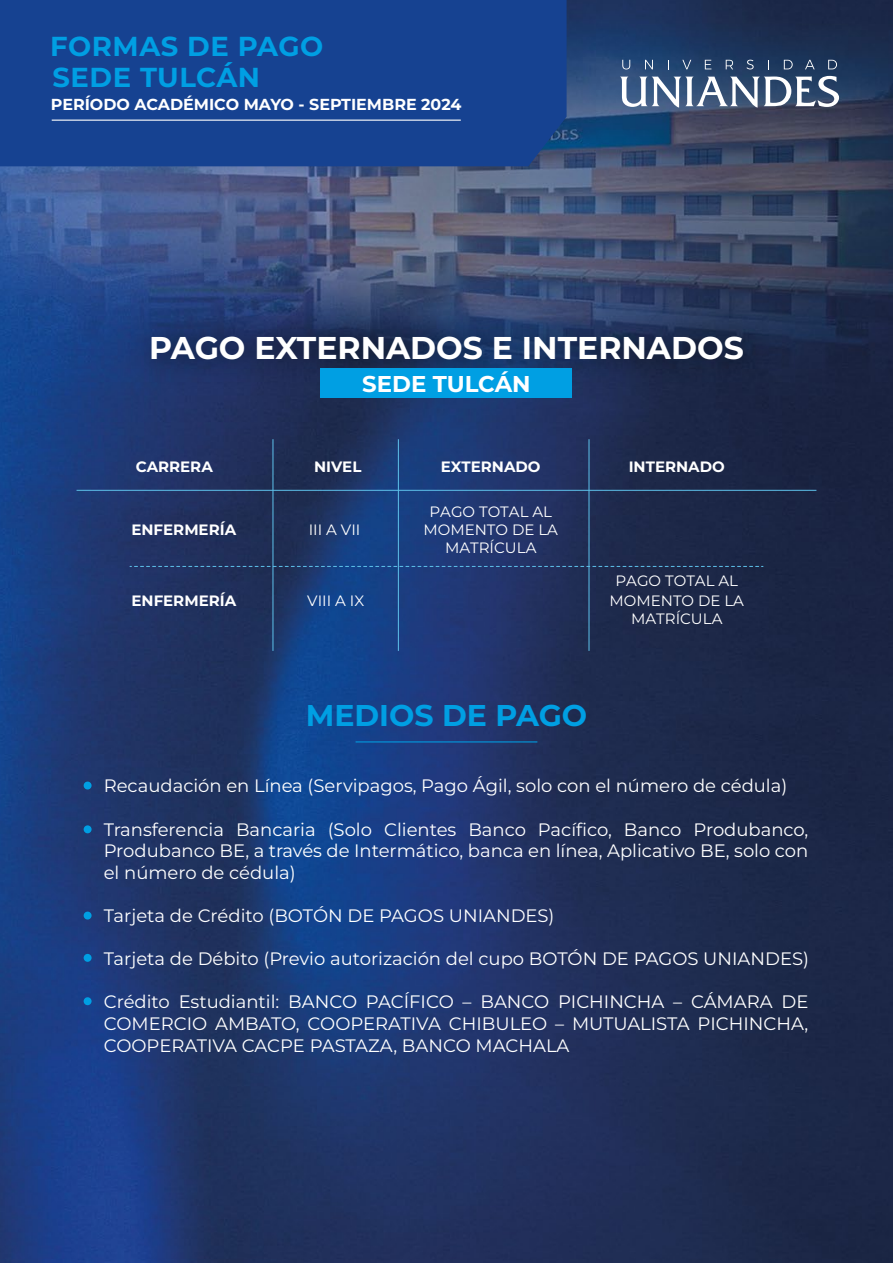
<style>
.page{position:relative;width:893px;height:1263px;background:#fff}
.page>*{position:absolute;margin:0;border:0;box-sizing:border-box;transform-origin:0 0}
.t1{font:700 31.5px "Montserrat";color:#fff}
.t2{font:700 30px "Montserrat";color:#009fe3}
.t3{font:700 27.45px/30.9px "Montserrat";letter-spacing:.02em;color:#009fe3}
.t4{font:700 22.8px "Montserrat";color:#fff}
.t5{font:18px/21.6px "Montserrat";color:#fff;text-align:justify}
.t6{font:700 15.9px "Montserrat";color:#fff}
.t7{font:15px/18px "Montserrat";color:#fff;text-align:center}
.t8{font:700 15px "Montserrat";color:#fff}
</style>
<div class="page">
<img style="left:0;top:0;width:893px;height:1263px">
<div style="left:0;top:0;width:567px;height:166px;background:#164291"></div>
<hr style="left:52px;top:120px;width:409px;height:1px;background:#fff">
<svg style="left:622px;top:60px;width:8px;height:9px"></svg>
<svg style="left:645px;top:60px;width:8px;height:9px"></svg>
<svg style="left:682px;top:60px;width:9px;height:9px"></svg>
<svg style="left:705px;top:60px;width:6px;height:9px"></svg>
<svg style="left:726px;top:60px;width:7px;height:9px"></svg>
<svg style="left:746px;top:60px;width:8px;height:9px"></svg>
<svg style="left:784px;top:60px;width:9px;height:9px"></svg>
<svg style="left:805px;top:60px;width:10px;height:9px"></svg>
<svg style="left:828px;top:60px;width:9px;height:9px"></svg>
<svg style="left:620px;top:76px;width:219px;height:32px"></svg>
<img style="left:115px;top:294px;width:672px;height:112px">
<div style="left:320px;top:368px;width:252px;height:30px;background:#009fe3"></div>
<svg style="left:130px;top:566px;width:633px;height:1px"></svg>
<hr style="left:77px;top:490px;width:739px;height:1px;background:#5ec2eb">
<hr style="left:273px;top:439px;width:1px;height:212px;background:#5ec2eb">
<hr style="left:398px;top:439px;width:1px;height:212px;background:#5ec2eb">
<hr style="left:589px;top:439px;width:1px;height:212px;background:#5ec2eb">
<div style="left:84px;top:781px;width:8px;height:8px;background:#009fe3;border-radius:50%"></div>
<div style="left:84px;top:825px;width:8px;height:8px;background:#009fe3;border-radius:50%"></div>
<div style="left:84px;top:911px;width:8px;height:8px;background:#009fe3;border-radius:50%"></div>
<div style="left:84px;top:997px;width:8px;height:8px;background:#009fe3;border-radius:50%"></div>
<div style="left:84px;top:954px;width:8px;height:8px;background:#009fe3;border-radius:50%"></div>
<hr style="left:356px;top:741px;width:181px;height:1px;background:#009fe3">
<h3 class="t3" style="left:50px;top:30px;width:274px">FORMAS DE PAGO<br>SEDE TULCÁN</h3>
<p class="t6" style="left:51px;top:94px;width:412px">PERÍODO ACADÉMICO MAYO - SEPTIEMBRE 2024</p>
<h1 class="t1" style="left:149px;top:327px;width:596px">PAGO EXTERNADOS E INTERNADOS</h1>
<p class="t4" style="left:362px;top:368px;width:170px">SEDE TULCÁN</p>
<p class="t8" style="left:136px;top:457px;width:79px">CARRERA</p>
<p class="t8" style="left:314px;top:457px;width:49px">NIVEL</p>
<p class="t8" style="left:441px;top:457px;width:101px">EXTERNADO</p>
<p class="t8" style="left:629px;top:457px;width:98px">INTERNADO</p>
<p class="t8" style="left:131px;top:520px;width:106px">ENFERMERÍA</p>
<p class="t7" style="left:309px;top:520px;width:53px">III A VII</p>
<p class="t8" style="left:131px;top:590px;width:106px">ENFERMERÍA</p>
<p class="t7" style="left:307px;top:591px;width:59px">VIII A IX</p>
<p class="t7" style="left:423px;top:502px;width:136px">PAGO TOTAL AL<br>MOMENTO DE LA<br>MATRÍCULA</p>
<p class="t7" style="left:609px;top:570px;width:136px;line-height:19.5px">PAGO TOTAL AL<br>MOMENTO DE LA</p>
<p class="t7" style="left:631px;top:609px;width:93px">MATRÍCULA</p>
<h2 class="t2" style="left:306px;top:695px;width:283px">MEDIOS DE PAGO</h2>
<p class="t5" style="left:104px;top:775px;width:685px">Recaudación en Línea (Servipagos, Pago Ágil, solo con el número de cédula)</p>
<p class="t5" style="left:104px;top:818px;width:706px">Transferencia Bancaria (Solo Clientes Banco Pacífico, Banco Produbanco, Produbanco BE, a través de Intermático, banca en línea, Aplicativo BE, solo con el número de cédula)</p>
<p class="t5" style="left:104px;top:904px;width:452px">Tarjeta de Crédito (BOTÓN DE PAGOS UNIANDES)</p>
<p class="t5" style="left:104px;top:947px;width:707px">Tarjeta de Débito (Previo autorización del cupo BOTÓN DE PAGOS UNIANDES)</p>
<p class="t5" style="left:104px;top:991px;width:706px">Crédito Estudiantil: BANCO PACÍFICO – BANCO PICHINCHA – CÁMARA DE COMERCIO AMBATO, COOPERATIVA CHIBULEO – MUTUALISTA PICHINCHA, COOPERATIVA CACPE PASTAZA, BANCO MACHALA</p>
</div>
